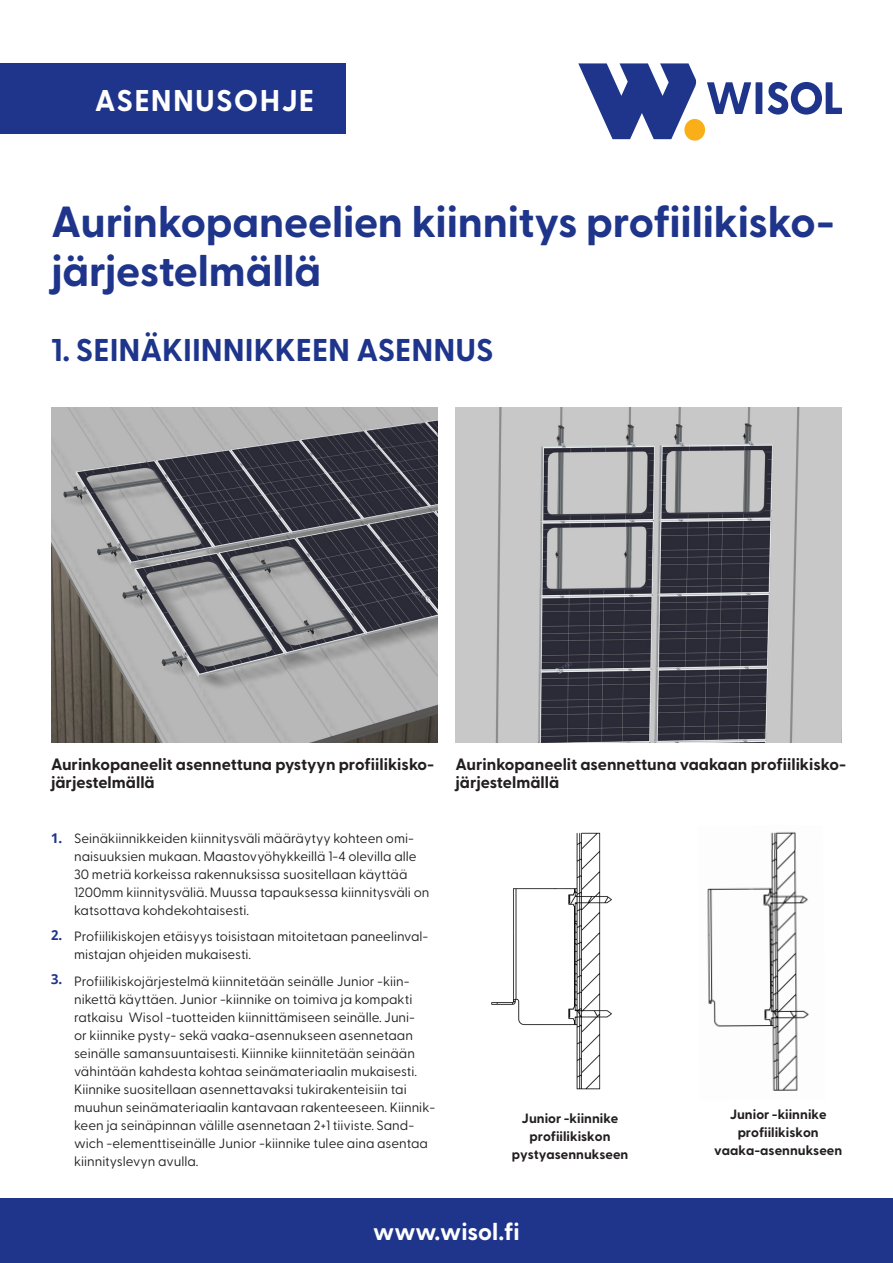
<style>
.page{position:relative;width:893px;height:1263px;background:#fff}
.page>*{position:absolute;margin:0;border:0;box-sizing:border-box;transform-origin:0 0}
.numeroidut_otsikot{font:700 43.5px/49.5px "Greycliff CF";letter-spacing:-.005em;color:#1e358b}
.väliotsikko{font:700 31.5px "Greycliff CF";color:#1e358b}
.t1{font:700 30px "Greycliff CF";letter-spacing:.04em;color:#fff}
.t2{font:700 24px "Greycliff CF";color:#fff}
.pikkuotsikko{font:700 16.5px/18px "Greycliff CF";color:#231f20}
.leipis{font:13.5px/18px "Greycliff CF";color:#231f20}
.pikkuotsikko-2{font:700 13.5px/18px "Greycliff CF";color:#231f20;text-align:center}
.leipis-2{font:700 13.5px "Droid Sans";color:#1e358b}
</style>
<div class="page">
<div style="left:0;top:1198px;width:893px;height:65px;background:#1e358b"></div>
<div style="left:0;top:63px;width:346px;height:71px;background:#1e358b"></div>
<div style="left:756px;top:82px;width:6px;height:32px;background:#1e358b"></div>
<svg style="left:768px;top:82px;width:74px;height:33px"></svg>
<svg style="left:578px;top:63px;width:173px;height:78px"></svg>
<img style="left:51px;top:408px;width:386px;height:334px">
<img style="left:455px;top:408px;width:387px;height:334px">
<img style="left:707px;top:832px;width:102px;height:259px">
<img style="left:491px;top:832px;width:121px;height:258px">
<h3 class="t1" style="left:95px;top:78px;width:221px">ASENNUSOHJE</h3>
<p class="numeroidut_otsikot" style="left:51px;top:195px;width:785px">Aurinkopaneelien kiinnitys profiilikisko&shy;järjestelmällä</p>
<p class="väliotsikko" style="left:51px;top:326px;width:444px">1. SEINÄKIINNIKKEEN ASENNUS</p>
<p class="pikkuotsikko" style="left:51px;top:755px;width:385px">Aurinkopaneelit asennettuna pystyyn profiilikisko&shy;järjestelmällä</p>
<p class="pikkuotsikko" style="left:455px;top:755px;width:392px">Aurinkopaneelit asennettuna vaakaan profiilikisko&shy;järjestelmällä</p>
<p class="leipis-2" style="left:51px;top:828px;width:13px">1.</p>
<p class="leipis-2" style="left:51px;top:925px;width:13px">2.</p>
<p class="leipis-2" style="left:51px;top:970px;width:13px">3.</p>
<p class="leipis" style="left:74px;top:828px;width:357px">Seinäkiinnikkeiden kiinnitysväli määräytyy kohteen omi&shy;naisuuksien mukaan. Maastovyöhykkeillä 1-4 olevilla alle 30 metriä korkeissa rakennuksissa suositellaan käyttää 1200mm kiinnitysväliä. Muussa tapauksessa kiinnitysväli on katsottava kohdekohtaisesti.</p>
<p class="leipis" style="left:74px;top:926px;width:356px">Profiilikiskojen etäisyys toisistaan mitoitetaan paneelinval&shy;mistajan ohjeiden mukaisesti.</p>
<p class="leipis" style="left:74px;top:971px;width:363px">Profiilikiskojärjestelmä kiinnitetään seinälle Junior -kiin&shy;nikettä käyttäen. Junior -kiinnike on toimiva ja kompakti ratkaisu Wisol -tuotteiden kiinnittämiseen seinälle. Juni-<br>or kiinnike pysty- sekä vaaka-asennukseen asennetaan seinälle samansuuntaisesti. Kiinnike kiinnitetään seinään vähintään kahdesta kohtaa seinämateriaalin mukaisesti.<br>Kiinnike suositellaan asennettavaksi tukirakenteisiin tai muuhun seinämateriaalin kantavaan rakenteeseen. Kiinnik&shy;keen ja seinäpinnan välille asennetaan 2+1 tiiviste. Sand&shy;wich -elementtiseinälle Junior -kiinnike tulee aina asentaa kiinnityslevyn avulla.</p>
<p class="pikkuotsikko-2" style="left:512px;top:1109px;width:118px">Junior -kiinnike profiilikiskon pystyasennukseen</p>
<p class="pikkuotsikko-2" style="left:714px;top:1105px;width:129px">Junior -kiinnike profiilikiskon vaaka-asennukseen</p>
<h3 class="t2" style="left:373px;top:1213px;width:148px">www.wisol.fi</h3>
</div>
